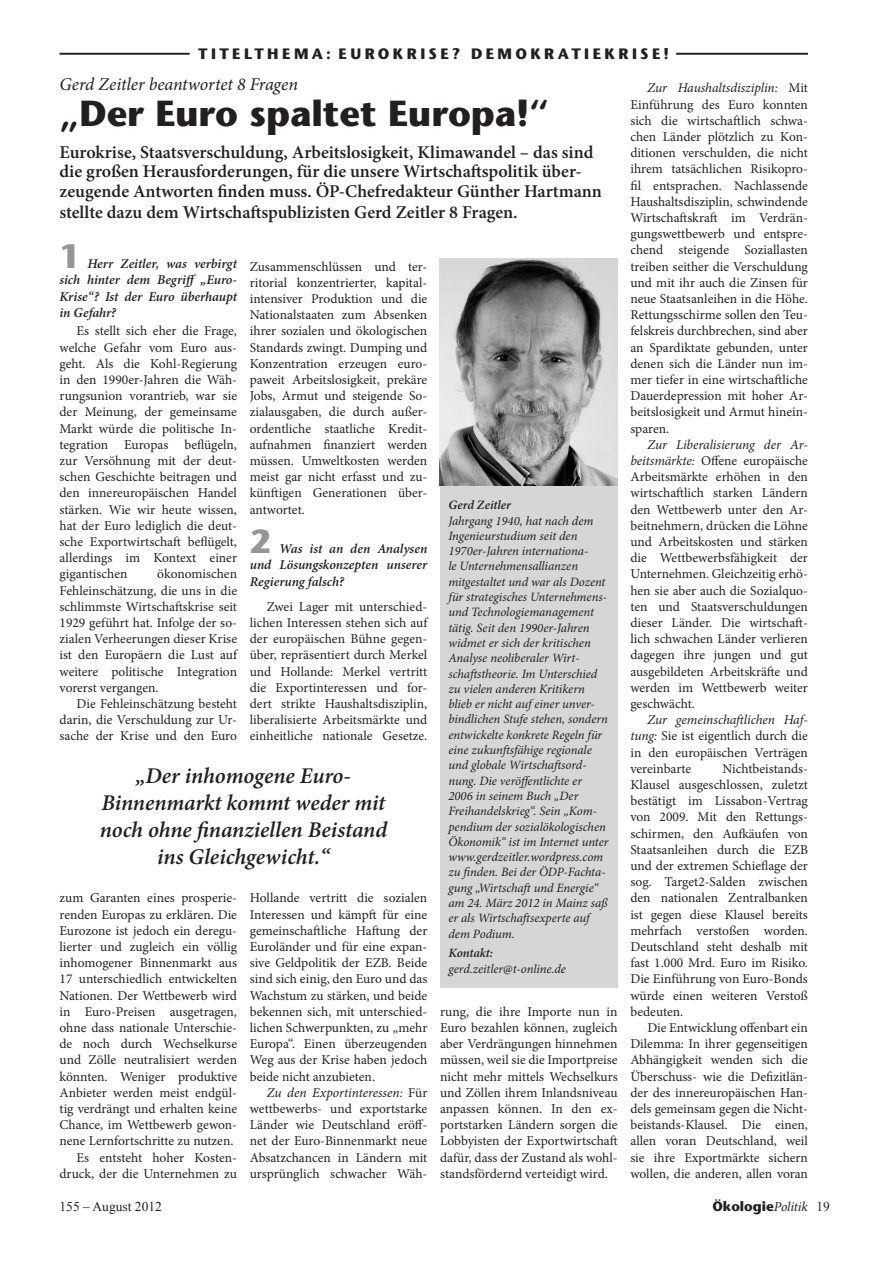
<style>
.page{position:relative;width:893px;height:1263px;background:#fff}
.page>*{position:absolute;margin:0;border:0;box-sizing:border-box;transform-origin:0 0}
.t1{font:700 36px "Stone Sans";color:#231f20}
.t2{font:700 33px "Stone Sans";color:#939598}
.t3{font:italic 600 22.5px/27px "Minion Pro";letter-spacing:-.005em;color:#231f20;text-align:center}
.t4{font:600 18px/19.5px "Minion Pro";color:#231f20}
.t5{font:italic 18px "Minion Pro";letter-spacing:-.005em;color:#231f20}
.t6{font:700 15px "Stone Sans";letter-spacing:.22em;color:#231f20}
.t7{font:13.5px/16.2px "Minion Pro";color:#231f20;text-align:justify}
.t8{font:italic 600 13.5px/16.2px "Minion Pro";letter-spacing:-.005em;color:#231f20;text-align:justify}
.t9{font:700 13.5px "Stone Sans";color:#231f20}
.t10{font:13.5px "Times New Roman";color:#231f20}
.t11{font:italic 12.75px/15.3px "Minion Pro";letter-spacing:-.005em;color:#231f20}
.t12{font:italic 600 12.75px "Minion Pro";letter-spacing:-.005em;color:#231f20}
.s1{font-style:italic}
.s2{font-family:"Minion Pro";font-weight:400;font-style:italic}
.s3{font-family:"Times New Roman";font-weight:400}
</style>
<div class="page">
<div style="left:440px;top:483px;width:177px;height:505px;background:#d5d6d8"></div>
<img style="left:440px;top:258px;width:178px;height:228px">
<hr style="left:60px;top:53px;width:130px;height:2px;background:#231f20">
<hr style="left:676px;top:53px;width:132px;height:2px;background:#231f20">
<p class="t6" style="left:198px;top:45px;width:472px">TITELTHEMA: EUROKRISE? DEMOKRATIEKRISE!</p>
<h3 class="t5" style="left:60px;top:72px;width:240px">Gerd Zeitler beantwortet 8 Fragen</h3>
<h1 class="t1" style="left:60px;top:92px;width:491px">„Der Euro spaltet Europa!“</h1>
<h3 class="t4" style="left:60px;top:142px;width:544px">Eurokrise, Staatsverschuldung, Arbeitslosigkeit, Klimawandel – das sind die großen Herausforderungen, für die unsere Wirtschaftspolitik über&shy;zeugende Antworten finden muss. ÖP-Chefredakteur Günther Hartmann</h3>
<h3 class="t4" style="left:60px;top:203px;width:460px">stellte dazu dem Wirtschaftspublizisten Gerd Zeitler 8 Fragen.</h3>
<h2 class="t2" style="left:60px;top:237px;width:22px">1</h2>
<p class="t8" style="left:60px;top:256px;width:179px;text-indent:28px">Herr Zeitler, was verbirgt sich hinter dem Begriff „Euro-Krise“? Ist der Euro überhaupt in Gefahr?</p>
<p class="t7" style="left:60px;top:323px;width:179px;text-indent:17px">Es stellt sich eher die Frage, welche Gefahr vom Euro aus&shy;geht. Als die Kohl-Regierung in den 1990er-Jahren die Wäh&shy;rungsunion vorantrieb, war sie der Meinung, der gemeinsame Markt würde die politische In&shy;tegration Europas beflügeln, zur Versöhnung mit der deut&shy;schen Geschichte beitragen und den innereuropäischen Handel stärken. Wie wir heute wissen, hat der Euro lediglich die deut&shy;sche Exportwirtschaft beflügelt, allerdings im Kontext einer gigantischen</p>
<p class="t7" style="left:250px;top:258px;width:179px">Zusammenschlüssen und ter&shy;ritorial konzentrierter, kapital&shy;intensiver Produktion und die Nationalstaaten zum Absenken ihrer sozialen und ökologischen Standards zwingt. Dumping und Konzentration erzeugen euro&shy;paweit Arbeitslosigkeit, prekäre Jobs, Armut und steigende So&shy;zialausgaben, die durch außer&shy;ordentliche staatliche Kredit&shy;aufnahmen finanziert werden müssen. Umweltkosten werden meist gar nicht erfasst und zu&shy;künftigen Generationen über&shy;antwortet.</p>
<h2 class="t2" style="left:250px;top:522px;width:22px">2</h2>
<p class="t12" style="left:448px;top:496px;width:64px">Gerd Zeitler</p>
<p class="t11" style="left:448px;top:513px;width:162px">Jahrgang 1940, hat nach dem<br>Ingenieurstudium seit den<br>1970er-Jahren internationa-<br>le Unternehmensallianzen mitgestaltet und war als Dozent für strategisches Unternehmens&shy;und Technologiemanagement tätig. Seit den 1990er-Jahren widmet er sich der kritischen<br>Analyse neoliberaler Wirt&shy;schaftstheorie. Im Unterschied zu vielen anderen Kritikern blieb er nicht auf einer unver&shy;bindlichen Stufe stehen, sondern entwickelte konkrete Regeln für eine zukunftsfähige regionale und globale Wirtschaftsord&shy;nung. Die veröffentlichte er<br>2006 in seinem Buch „Der<br>Freihandelskrieg“. Sein „Kom&shy;pendium der sozialökologischen<br>Ökonomik“ ist im Internet unter www.gerdzeitler.wordpress.com zu finden. Bei der ÖDP-Fachta&shy;gung „Wirtschaft und Energie“ am 24. März 2012 in Mainz saß er als Wirtschaftsexperte auf dem Podium.</p>
<p class="t12" style="left:448px;top:944px;width:46px">Kontakt:</p>
<p class="t11" style="left:448px;top:961px;width:119px">gerd.zeitler@t-online.de</p>
<p class="t8" style="left:250px;top:541px;width:179px;text-indent:29px">Was ist an den Analysen und Lösungskonzepten unserer Regierung falsch?</p>
<p class="t7" style="left:250px;top:598px;width:179px;text-indent:17px">Zwei Lager mit unterschied&shy;lichen Interessen stehen sich auf der europäischen Bühne gegen&shy;über, repräsentiert durch Merkel und Hollande: Merkel vertritt die Exportinteressen und for&shy;dert strikte Haushaltsdisziplin, liberalisierte Arbeitsmärkte und einheitliche nationale Gesetze.</p>
<p class="t7" style="left:60px;top:566px;width:179px;text-indent:98px">ökonomischen Fehleinschätzung, die uns in die schlimmste Wirtschaftskrise seit 1929 geführt hat. Infolge der so&shy;zialen Verheerungen dieser Krise ist den Europäern die Lust auf weitere politische Integration vorerst vergangen.</p>
<p class="t7" style="left:60px;top:696px;width:179px;text-indent:17px">Die Fehleinschätzung besteht darin, die Verschuldung zur Ur&shy;sache der Krise und den Euro</p>
<h3 class="t3" style="left:100px;top:762px;width:289px">„Der inhomogene Euro-<br>Binnenmarkt kommt weder mit noch ohne finanziellen Beistand ins Gleichgewicht.“</h3>
<p class="t7" style="left:250px;top:890px;width:179px">Hollande vertritt die sozialen Interessen und kämpft für eine gemeinschaftliche Haftung der Euroländer und für eine expan&shy;sive Geldpolitik der EZB. Beide sind sich einig, den Euro und das Wachstum zu stärken, und beide bekennen sich, mit unterschied&shy;lichen Schwerpunkten, zu „mehr Europa“. Einen überzeugenden Weg aus der Krise haben jedoch beide nicht anzubieten.</p>
<p class="t7" style="left:250px;top:1084px;width:179px;text-indent:17px"><span class="s1">Zu den Exportinteressen:</span> Für wettbewerbs- und exportstarke Länder wie Deutschland eröff&shy;net der Euro-Binnenmarkt neue Absatzchancen in Ländern mit ursprünglich schwacher Wäh-</p>
<p class="t7" style="left:60px;top:890px;width:179px;text-align:right">zum Garanten eines prosperie&shy;renden Europas zu erklären. Die<br>Eurozone ist jedoch ein deregu&shy;lierter und zugleich ein völlig inhomogener Binnenmarkt aus<br>17 unterschiedlich entwickelten<br>Nationen. Der Wettbewerb wird in Euro-Preisen ausgetragen, ohne dass nationale Unterschie&shy;de noch durch Wechselkurse und Zölle neutralisiert werden könnten. Weniger produktive<br>Anbieter werden meist endgül&shy;tig verdrängt und erhalten keine<br>Chance, im Wettbewerb gewon&shy;nene Lernfortschritte zu nutzen.<br>Es entsteht hoher Kosten&shy;druck, der die Unternehmen zu</p>
<p class="t7" style="left:440px;top:1003px;width:179px">rung, die ihre Importe nun in Euro bezahlen können, zugleich aber Verdrängungen hinnehmen müssen, weil sie die Importpreise nicht mehr mittels Wechselkurs und Zöllen ihrem Inlandsniveau anpassen können. In den ex&shy;portstarken Ländern sorgen die Lobbyisten der Exportwirtschaft dafür, dass der Zustand als wohl&shy;standsfördernd verteidigt wird.</p>
<p class="t7" style="left:630px;top:80px;width:179px;text-indent:17px"><span class="s1">Zur Haushaltsdisziplin:</span> Mit Einführung des Euro konnten sich die wirtschaftlich schwa&shy;chen Länder plötzlich zu Kon&shy;ditionen verschulden, die nicht ihrem tatsächlichen Risikopro&shy;fil entsprachen. Nachlassende Haushaltsdisziplin, schwindende Wirtschaftskraft im Verdrän&shy;gungswettbewerb und entspre&shy;chend steigende Soziallasten treiben seither die Verschuldung und mit ihr auch die Zinsen für neue Staatsanleihen in die Höhe.<br>Rettungsschirme sollen den Teu&shy;felskreis durchbrechen, sind aber an Spardiktate gebunden, unter denen sich die Länder nun im&shy;mer tiefer in eine wirtschaftliche Dauerdepression mit hoher Ar&shy;beitslosigkeit und Armut hinein&shy;sparen.</p>
<p class="t7" style="left:630px;top:436px;width:179px;text-indent:17px"><span class="s1">Zur Liberalisierung der Ar&shy;beitsmärkte:</span> Offene europäische Arbeitsmärkte erhöhen in den wirtschaftlich starken Ländern den Wettbewerb unter den Ar&shy;beitnehmern, drücken die Löhne und Arbeitskosten und stärken die Wettbewerbsfähigkeit der Unternehmen. Gleichzeitig erhö&shy;hen sie aber auch die Sozialquo&shy;ten und Staatsverschuldungen dieser Länder. Die wirtschaft&shy;lich schwachen Länder verlieren dagegen ihre jungen und gut ausgebildeten Arbeitskräfte und werden im Wettbewerb weiter geschwächt.</p>
<p class="t7" style="left:630px;top:712px;width:179px;text-indent:17px"><span class="s1">Zur gemeinschaftlichen Haf&shy;tung:</span> Sie ist eigentlich durch die in den europäischen Verträgen vereinbarte</p>
<p class="t7" style="left:630px;top:760px;width:179px;text-indent:92px">Nichtbeistands-Klausel ausgeschlossen, zuletzt bestätigt im Lissabon-Vertrag von 2009. Mit den Rettungs&shy;schirmen, den Aufkäufen von Staatsanleihen durch die EZB und der extremen Schieflage der sog. Target2-Salden zwischen den nationalen Zentralbanken ist gegen diese Klausel bereits mehrfach verstoßen worden.<br>Deutschland steht deshalb mit fast 1.000 Mrd. Euro im Risiko.<br>Die Einführung von Euro-Bonds würde einen weiteren Verstoß bedeuten.</p>
<p class="t7" style="left:630px;top:1020px;width:179px;text-indent:17px">Die Entwicklung offenbart ein Dilemma: In ihrer gegenseitigen Abhängigkeit wenden sich die Überschuss- wie die Defizitlän&shy;der des innereuropäischen Han&shy;dels gemeinsam gegen die Nicht&shy;beistands-Klausel. Die einen, allen voran Deutschland, weil sie ihre Exportmärkte sichern wollen, die anderen, allen voran</p>
<p class="t10" style="left:60px;top:1197px;width:104px">155 – August 2012</p>
<p class="t9" style="left:712px;top:1198px;width:119px">Ökologie<span class="s2">Politik</span> <span class="s3">19</span></p>
</div>
